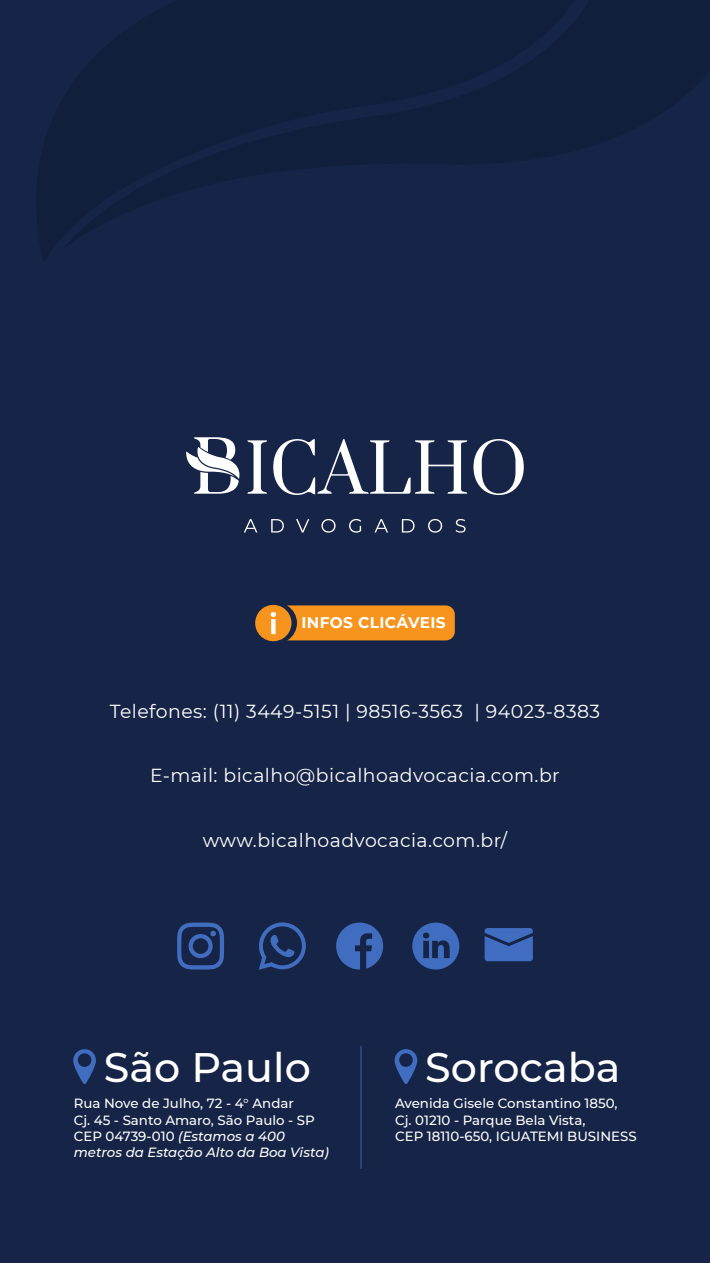
<style>
.page{position:relative;width:710px;height:1263px;background:#162547}
.page>*{position:absolute;margin:0;border:0;box-sizing:border-box;transform-origin:0 0}
.t1{font:500 41.25px "Montserrat";color:#fff}
.t2{font:18.75px "Montserrat";letter-spacing:.025em;color:#fff}
.t3{font:700 15.45px "Montserrat";letter-spacing:.025em;color:#fff}
.t4{font:500 13.35px/16px "Montserrat";color:#fff}
.s1{font-style:italic}
</style>
<div class="page">
<svg style="left:186px;top:437px;width:53px;height:57px"></svg>
<svg style="left:247px;top:440px;width:20px;height:54px"></svg>
<svg style="left:273px;top:439px;width:194px;height:56px"></svg>
<svg style="left:473px;top:439px;width:50px;height:56px"></svg>
<svg style="left:244px;top:519px;width:13px;height:13px"></svg>
<svg style="left:271px;top:519px;width:13px;height:13px"></svg>
<svg style="left:296px;top:519px;width:13px;height:13px"></svg>
<svg style="left:321px;top:519px;width:14px;height:14px"></svg>
<svg style="left:349px;top:519px;width:12px;height:14px"></svg>
<svg style="left:374px;top:519px;width:14px;height:13px"></svg>
<svg style="left:402px;top:519px;width:12px;height:13px"></svg>
<svg style="left:428px;top:519px;width:14px;height:14px"></svg>
<svg style="left:455px;top:519px;width:10px;height:14px"></svg>
<svg style="left:611px;top:0;width:99px;height:139px;fill:#111e3c"></svg>
<svg style="left:37px;top:0;width:574px;height:260px;fill:#111e3c"></svg>
<svg style="left:259px;top:922px;width:47px;height:48px"></svg>
<svg style="left:177px;top:922px;width:47px;height:47px"></svg>
<svg style="left:336px;top:922px;width:47px;height:47px"></svg>
<svg style="left:412px;top:922px;width:47px;height:47px"></svg>
<svg style="left:484px;top:928px;width:49px;height:33px;background:#3a64b0"></svg>
<svg style="left:255px;top:605px;width:199px;height:36px;background:#e58c23"></svg>
<svg style="left:73px;top:1049px;width:23px;height:35px"></svg>
<svg style="left:394px;top:1049px;width:23px;height:35px"></svg>
<hr style="left:360px;top:1046px;width:2px;height:123px;background:#2e4d93">
<p class="t3" style="left:301px;top:612px;width:146px">INFOS CLICÁVEIS</p>
<h2 class="t2" style="left:110px;top:698px;width:492px">Telefones: (11) 3449-5151 | 98516-3563 | 94023-8383</h2>
<h2 class="t2" style="left:150px;top:763px;width:411px">E-mail: bicalho@bicalhoadvocacia.com.br</h2>
<h2 class="t2" style="left:203px;top:827px;width:306px">www.bicalhoadvocacia.com.br/</h2>
<h1 class="t1" style="left:104px;top:1038px;width:208px">São Paulo</h1>
<p class="t4" style="left:74px;top:1095px;width:257px">Rua Nove de Julho, 72 - 4° Andar<br>Cj. 45 - Santo Amaro, São Paulo - SP<br>CEP 04739-010 <span class="s1">(Estamos a 400 metros da Estação Alto da Boa Vista)</span></p>
<h1 class="t1" style="left:425px;top:1038px;width:196px">Sorocaba</h1>
<p class="t4" style="left:395px;top:1095px;width:243px">Avenida Gisele Constantino 1850,<br>Cj. 01210 - Parque Bela Vista,<br>CEP 18110-650, IGUATEMI BUSINESS</p>
</div>
